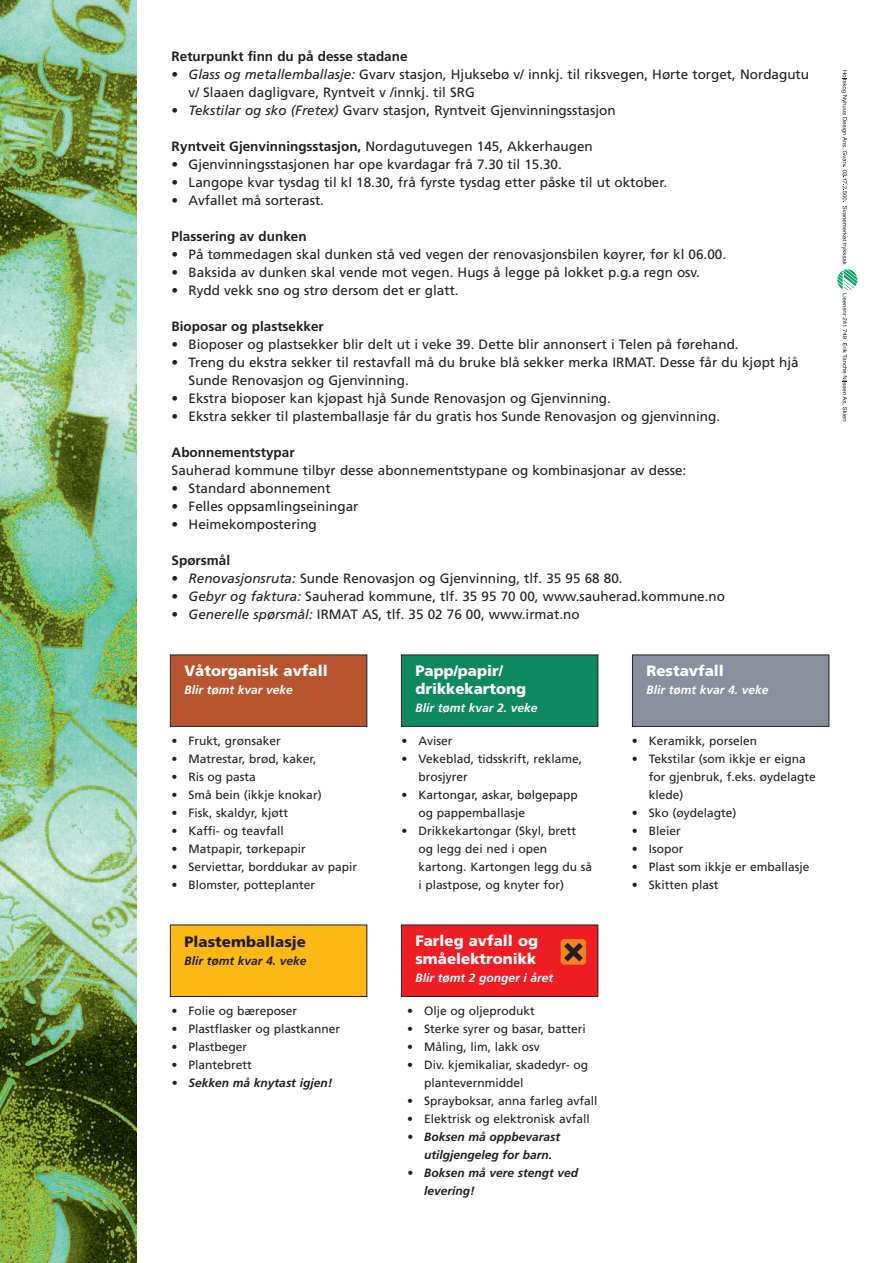
<style>
.page{position:relative;width:893px;height:1263px;background:#fff}
.page>*{position:absolute;margin:0;border:0;box-sizing:border-box;transform-origin:0 0}
.t1{font:900 15px/18px "Frutiger";color:#fff}
.t2{font:900 15px "Frutiger";color:#231f20}
.t3{font:13.5px/18px "Frutiger";color:#231f20}
.t4{font:700 13.5px "Frutiger";color:#231f20}
.t5{font:12px/18px "Frutiger";color:#231f20}
.t6{font:italic 700 12px/18px "Frutiger";color:#231f20}
.t7{font:italic 700 12px "Frutiger";color:#fff}
.s1{font-style:italic}
.s2{font-weight:700}
</style>
<div class="page">
<div style="left:171px;top:655px;width:196px;height:71px;background:#b85530"></div>
<div style="left:170px;top:655px;width:197px;height:72px;border:1px solid #231f20"></div>
<div style="left:402px;top:655px;width:196px;height:71px;background:#0e8860"></div>
<div style="left:401px;top:655px;width:197px;height:72px;border:1px solid #231f20"></div>
<div style="left:633px;top:655px;width:196px;height:71px;background:#8a8f9d"></div>
<div style="left:632px;top:655px;width:197px;height:72px;border:1px solid #231f20"></div>
<div style="left:171px;top:925px;width:196px;height:71px;background:#fcb814"></div>
<div style="left:170px;top:925px;width:197px;height:72px;border:1px solid #231f20"></div>
<div style="left:402px;top:925px;width:196px;height:71px;background:#ee1d23"></div>
<div style="left:401px;top:925px;width:197px;height:72px;border:1px solid #231f20"></div>
<img style="left:0;top:0;width:136px;height:1263px">
<div style="left:561px;top:939px;width:25px;height:26px;background:#f58220;border-radius:4px"></div>
<svg style="left:564px;top:943px;width:19px;height:18px"></svg>
<svg style="left:837px;top:70px;width:20px;height:351px"></svg>
<p class="t4" style="left:172px;top:50px;width:237px">Returpunkt finn du på desse stadane</p>
<p class="t3" style="left:189px;top:66px;width:622px;text-indent:-17px">• <span class="s1">Glass og metallemballasje:</span> Gvarv stasjon, Hjuksebø v/ innkj. til riksvegen, Hørte torget, Nordagutu v/ Slaaen dagligvare, Ryntveit v /innkj. til SRG</p>
<p class="t3" style="left:172px;top:102px;width:445px">• <span class="s1">Tekstilar og sko (Fretex)</span> Gvarv stasjon, Ryntveit Gjenvinningsstasjon</p>
<p class="t3" style="left:172px;top:138px;width:423px"><span class="s2">Ryntveit Gjenvinningsstasjon,</span> Nordagutuvegen 145, Akkerhaugen</p>
<p class="t3" style="left:172px;top:156px;width:392px">• Gjenvinningsstasjonen har ope kvardagar frå 7.30 til 15.30.</p>
<p class="t3" style="left:172px;top:174px;width:497px">• Langope kvar tysdag til kl 18.30, frå fyrste tysdag etter påske til ut oktober.</p>
<p class="t3" style="left:172px;top:192px;width:154px">• Avfallet må sorterast.</p>
<p class="t4" style="left:172px;top:230px;width:137px">Plassering av dunken</p>
<p class="t3" style="left:172px;top:246px;width:556px">• På tømmedagen skal dunken stå ved vegen der renovasjonsbilen køyrer, før kl 06.00.</p>
<p class="t3" style="left:172px;top:264px;width:530px">• Baksida av dunken skal vende mot vegen. Hugs å legge på lokket p.g.a regn osv.</p>
<p class="t3" style="left:172px;top:282px;width:289px">• Rydd vekk snø og strø dersom det er glatt.</p>
<p class="t4" style="left:172px;top:320px;width:154px">Bioposar og plastsekker</p>
<p class="t3" style="left:172px;top:336px;width:569px">• Bioposer og plastsekker blir delt ut i veke 39. Dette blir annonsert i Telen på førehand.</p>
<p class="t3" style="left:189px;top:354px;width:612px;text-indent:-17px">• Treng du ekstra sekker til restavfall må du bruke blå sekker merka IRMAT. Desse får du kjøpt hjå<br>Sunde Renovasjon og Gjenvinning.</p>
<p class="t3" style="left:172px;top:390px;width:441px">• Ekstra bioposer kan kjøpast hjå Sunde Renovasjon og Gjenvinning.</p>
<p class="t3" style="left:172px;top:408px;width:550px">• Ekstra sekker til plastemballasje får du gratis hos Sunde Renovasjon og gjenvinning.</p>
<p class="t4" style="left:172px;top:446px;width:125px">Abonnementstypar</p>
<p class="t3" style="left:172px;top:462px;width:516px">Sauherad kommune tilbyr desse abonnementstypane og kombinasjonar av desse:</p>
<p class="t3" style="left:172px;top:480px;width:161px">• Standard abonnement</p>
<p class="t3" style="left:172px;top:498px;width:188px">• Felles oppsamlingseiningar</p>
<p class="t3" style="left:172px;top:516px;width:147px">• Heimekompostering</p>
<p class="t4" style="left:172px;top:554px;width:60px">Spørsmål</p>
<p class="t3" style="left:172px;top:570px;width:453px">• <span class="s1">Renovasjonsruta:</span> Sunde Renovasjon og Gjenvinning, tlf. 35 95 68 80.</p>
<p class="t3" style="left:172px;top:588px;width:555px">• <span class="s1">Gebyr og faktura:</span> Sauherad kommune, tlf. 35 95 70 00, www.sauherad.kommune.no</p>
<p class="t3" style="left:172px;top:606px;width:410px">• <span class="s1">Generelle spørsmål:</span> IRMAT AS, tlf. 35 02 76 00, www.irmat.no</p>
<p class="t1" style="left:184px;top:663px;width:145px">Våtorganisk avfall</p>
<p class="t7" style="left:184px;top:685px;width:110px">Blir tømt kvar veke</p>
<p class="t1" style="left:415px;top:663px;width:112px">Papp/papir/ drikkekartong</p>
<p class="t7" style="left:415px;top:703px;width:124px">Blir tømt kvar 2. veke</p>
<p class="t1" style="left:646px;top:663px;width:79px">Restavfall</p>
<p class="t7" style="left:646px;top:685px;width:124px">Blir tømt kvar 4. veke</p>
<p class="t5" style="left:172px;top:732px;width:111px">• Frukt, grønsaker</p>
<p class="t5" style="left:172px;top:750px;width:146px">• Matrestar, brød, kaker,</p>
<p class="t5" style="left:172px;top:768px;width:86px">• Ris og pasta</p>
<p class="t5" style="left:172px;top:786px;width:152px">• Små bein (ikkje knokar)</p>
<p class="t5" style="left:172px;top:804px;width:118px">• Fisk, skaldyr, kjøtt</p>
<p class="t5" style="left:172px;top:822px;width:114px">• Kaffi- og teavfall</p>
<p class="t5" style="left:172px;top:840px;width:136px">• Matpapir, tørkepapir</p>
<p class="t5" style="left:172px;top:858px;width:187px">• Serviettar, borddukar av papir</p>
<p class="t5" style="left:172px;top:876px;width:145px">• Blomster, potteplanter</p>
<p class="t5" style="left:402px;top:732px;width:52px">• Aviser</p>
<p class="t5" style="left:419px;top:750px;width:165px;text-indent:-17px">• Vekeblad, tidsskrift, reklame, brosjyrer</p>
<p class="t5" style="left:419px;top:786px;width:161px;text-indent:-17px">• Kartongar, askar, bølgepapp og pappemballasje</p>
<p class="t5" style="left:419px;top:822px;width:175px;text-indent:-17px">• Drikkekartongar (Skyl, brett og legg dei ned i open kartong. Kartongen legg du så i plastpose, og knyter for)</p>
<p class="t5" style="left:632px;top:732px;width:127px">• Keramikk, porselen</p>
<p class="t5" style="left:649px;top:750px;width:169px;text-indent:-17px">• Tekstilar (som ikkje er eigna for gjenbruk, f.eks. øydelagte klede)</p>
<p class="t5" style="left:632px;top:804px;width:106px">• Sko (øydelagte)</p>
<p class="t5" style="left:632px;top:822px;width:51px">• Bleier</p>
<p class="t5" style="left:632px;top:840px;width:53px">• Isopor</p>
<p class="t5" style="left:632px;top:858px;width:179px">• Plast som ikkje er emballasje</p>
<p class="t5" style="left:632px;top:876px;width:88px">• Skitten plast</p>
<p class="t2" style="left:184px;top:936px;width:123px">Plastemballasje</p>
<p class="t6" style="left:184px;top:953px;width:124px">Blir tømt kvar 4. veke</p>
<p class="t1" style="left:415px;top:933px;width:124px">Farleg avfall og småelektronikk</p>
<p class="t7" style="left:415px;top:973px;width:139px">Blir tømt 2 gonger i året</p>
<p class="t5" style="left:172px;top:1002px;width:127px">• Folie og bæreposer</p>
<p class="t5" style="left:172px;top:1020px;width:170px">• Plastflasker og plastkanner</p>
<p class="t5" style="left:172px;top:1038px;width:77px">• Plastbeger</p>
<p class="t5" style="left:172px;top:1056px;width:82px">• Plantebrett</p>
<p class="t6" style="left:172px;top:1074px;width:162px">• Sekken må knytast igjen!</p>
<p class="t5" style="left:407px;top:1002px;width:129px">• Olje og oljeprodukt</p>
<p class="t5" style="left:407px;top:1020px;width:180px">• Sterke syrer og basar, batteri</p>
<p class="t5" style="left:407px;top:1038px;width:134px">• Måling, lim, lakk osv</p>
<p class="t5" style="left:424px;top:1056px;width:166px;text-indent:-17px">• Div. kjemikaliar, skadedyr- og plantevernmiddel</p>
<p class="t5" style="left:407px;top:1092px;width:192px">• Sprayboksar, anna farleg avfall</p>
<p class="t5" style="left:407px;top:1110px;width:184px">• Elektrisk og elektronisk avfall</p>
<p class="t6" style="left:424px;top:1128px;width:138px;text-indent:-17px">• Boksen må oppbevarast utilgjengeleg for barn.</p>
<p class="t6" style="left:424px;top:1164px;width:156px;text-indent:-17px">• Boksen må vere stengt ved levering!</p>
</div>
